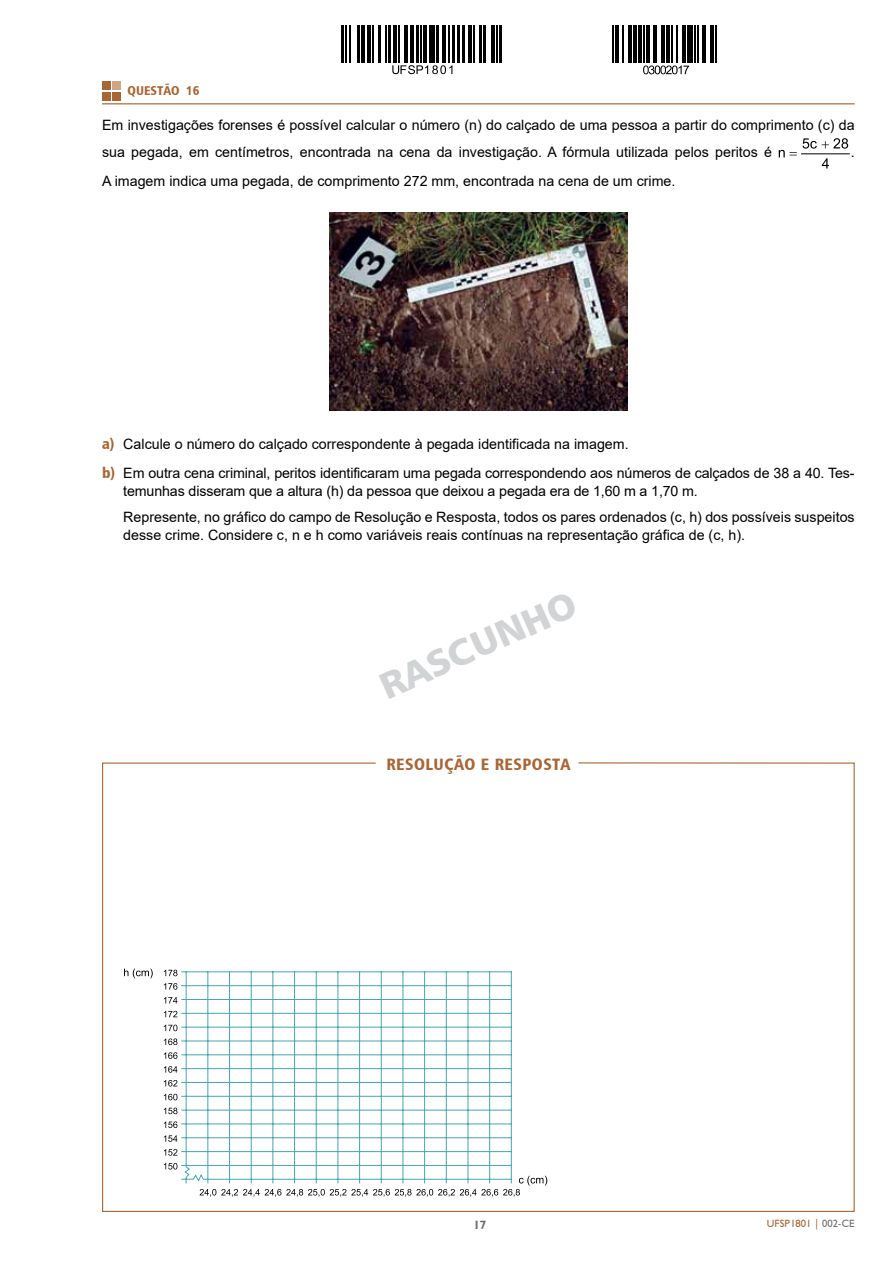
<style>
.page{position:relative;width:893px;height:1263px;background:#fff}
.page>*{position:absolute;margin:0;border:0;box-sizing:border-box;transform-origin:0 0}
.t1{font:37.5px "Humanist 777 BT Black B";color:#d1d3d4}
.t2{font:16.5px "Humanist 777 BT Black Condensed B";letter-spacing:.03em;color:#a76635}
.t3{font:14.25px/27.6px "Arial";color:#000}
.t4{font:12.75px "Humanist 777 BT Black Condensed B";color:#a76635}
.t5{font:700 12px "Humanist 521 BT";color:#6d6e71}
.t6{font:10.5px "Humanist 521 BT";color:#a76635}
.s1{font-family:"Humanist 777 BT Black Condensed B";font-size:15px;color:#a76635}
.s2{color:#6d6e71}
</style>
<div class="page">
<svg style="left:102px;top:762px;width:753px;height:450px"></svg>
<hr style="left:341px;top:25px;width:3px;height:38px;background:#000">
<hr style="left:345px;top:25px;width:1px;height:38px;background:#000">
<hr style="left:350px;top:25px;width:1px;height:38px;background:#000">
<hr style="left:357px;top:25px;width:2px;height:38px;background:#000">
<hr style="left:361px;top:25px;width:4px;height:38px;background:#000">
<hr style="left:367px;top:25px;width:4px;height:38px;background:#000">
<hr style="left:373px;top:25px;width:1px;height:38px;background:#000">
<hr style="left:378px;top:25px;width:3px;height:38px;background:#000">
<hr style="left:386px;top:25px;width:1px;height:38px;background:#000">
<hr style="left:388px;top:25px;width:3px;height:38px;background:#000">
<hr style="left:393px;top:25px;width:4px;height:38px;background:#000">
<hr style="left:399px;top:25px;width:1px;height:38px;background:#000">
<hr style="left:404px;top:25px;width:4px;height:38px;background:#000">
<hr style="left:410px;top:25px;width:4px;height:38px;background:#000">
<hr style="left:416px;top:25px;width:2px;height:38px;background:#000">
<hr style="left:420px;top:25px;width:1px;height:38px;background:#000">
<hr style="left:423px;top:25px;width:4px;height:38px;background:#000">
<div style="left:429px;top:25px;width:5px;height:38px;background:#000"></div>
<hr style="left:436px;top:25px;width:3px;height:38px;background:#000">
<hr style="left:442px;top:25px;width:4px;height:38px;background:#000">
<hr style="left:449px;top:25px;width:1px;height:38px;background:#000">
<hr style="left:452px;top:25px;width:2px;height:38px;background:#000">
<hr style="left:458px;top:25px;width:2px;height:38px;background:#000">
<hr style="left:462px;top:25px;width:2px;height:38px;background:#000">
<hr style="left:468px;top:25px;width:4px;height:38px;background:#000">
<hr style="left:473px;top:25px;width:1px;height:38px;background:#000">
<hr style="left:479px;top:25px;width:3px;height:38px;background:#000">
<hr style="left:483px;top:25px;width:3px;height:38px;background:#000">
<hr style="left:491px;top:25px;width:4px;height:38px;background:#000">
<hr style="left:496px;top:25px;width:1px;height:38px;background:#000">
<hr style="left:499px;top:25px;width:3px;height:38px;background:#000">
<svg style="left:392px;top:65px;width:60px;height:9px"></svg>
<svg style="left:612px;top:25px;width:105px;height:50px"></svg>
<hr style="left:612px;top:26px;width:1px;height:37px;background:#000">
<hr style="left:615px;top:26px;width:1px;height:37px;background:#000">
<hr style="left:618px;top:26px;width:1px;height:37px;background:#000">
<hr style="left:623px;top:26px;width:1px;height:37px;background:#000">
<hr style="left:628px;top:26px;width:3px;height:37px;background:#000">
<hr style="left:633px;top:26px;width:3px;height:37px;background:#000">
<hr style="left:638px;top:26px;width:1px;height:37px;background:#000">
<hr style="left:641px;top:26px;width:1px;height:37px;background:#000">
<hr style="left:644px;top:26px;width:1px;height:37px;background:#000">
<hr style="left:647px;top:26px;width:3px;height:37px;background:#000">
<hr style="left:654px;top:26px;width:3px;height:37px;background:#000">
<hr style="left:661px;top:26px;width:1px;height:37px;background:#000">
<hr style="left:664px;top:26px;width:1px;height:37px;background:#000">
<hr style="left:667px;top:26px;width:3px;height:37px;background:#000">
<hr style="left:672px;top:26px;width:1px;height:37px;background:#000">
<hr style="left:677px;top:26px;width:1px;height:37px;background:#000">
<hr style="left:682px;top:26px;width:3px;height:37px;background:#000">
<hr style="left:687px;top:26px;width:3px;height:37px;background:#000">
<hr style="left:692px;top:26px;width:1px;height:37px;background:#000">
<hr style="left:695px;top:26px;width:1px;height:37px;background:#000">
<hr style="left:698px;top:26px;width:1px;height:37px;background:#000">
<hr style="left:703px;top:26px;width:3px;height:37px;background:#000">
<hr style="left:710px;top:26px;width:3px;height:37px;background:#000">
<hr style="left:715px;top:26px;width:1px;height:37px;background:#000">
<svg style="left:643px;top:65px;width:46px;height:9px"></svg>
<hr style="left:102px;top:103px;width:753px;height:1px;background:#a76635">
<hr style="left:801px;top:153px;width:49px;height:1px;background:#000">
<svg style="left:779px;top:138px;width:69px;height:31px"></svg>
<img style="left:329px;top:212px;width:298px;height:198px">
<svg style="left:180px;top:970px;width:333px;height:214px"></svg>
<svg style="left:164px;top:970px;width:13px;height:6px"></svg>
<svg style="left:164px;top:983px;width:13px;height:7px"></svg>
<svg style="left:164px;top:997px;width:13px;height:6px"></svg>
<svg style="left:164px;top:1011px;width:13px;height:6px"></svg>
<svg style="left:164px;top:1025px;width:13px;height:6px"></svg>
<svg style="left:164px;top:1038px;width:13px;height:7px"></svg>
<svg style="left:164px;top:1052px;width:13px;height:7px"></svg>
<svg style="left:164px;top:1066px;width:13px;height:7px"></svg>
<svg style="left:164px;top:1080px;width:13px;height:6px"></svg>
<svg style="left:164px;top:1094px;width:13px;height:6px"></svg>
<svg style="left:164px;top:1107px;width:13px;height:7px"></svg>
<svg style="left:164px;top:1121px;width:13px;height:7px"></svg>
<svg style="left:164px;top:1135px;width:13px;height:7px"></svg>
<svg style="left:164px;top:1149px;width:13px;height:7px"></svg>
<svg style="left:164px;top:1163px;width:13px;height:6px"></svg>
<svg style="left:124px;top:968px;width:29px;height:10px"></svg>
<svg style="left:200px;top:1176px;width:347px;height:21px"></svg>
<div style="left:102px;top:92px;width:9px;height:8px;background:#a76635"></div>
<div style="left:102px;top:81px;width:9px;height:9px;background:#a76635"></div>
<div style="left:112px;top:92px;width:9px;height:8px;background:#a76635"></div>
<div style="left:112px;top:81px;width:9px;height:9px;background:#cea684"></div>
<p class="t4" style="left:128px;top:82px;width:17px">QUESTÃO</p>
<p class="t4" style="left:186px;top:82px;width:15px">16</p>
<p class="t3" style="left:102px;top:111px;width:754px">Em investigações forenses é possível calcular o número (n) do calçado de uma pessoa a partir do comprimento (c) da sua pegada, em centímetros, encontrada na cena da investigação. A fórmula utilizada pelos peritos é</p>
<p class="t3" style="left:851px;top:138px;width:5px">.</p>
<p class="t3" style="left:102px;top:167px;width:575px">A imagem indica uma pegada, de comprimento 272 mm, encontrada na cena de um crime.</p>
<p class="t3" style="left:102px;top:429px;width:754px;line-height:28.7px"><span class="s1">a)</span> Calcule o número do calçado correspondente à pegada identificada na imagem.<br><span class="s1">b)</span> Em outra cena criminal, peritos identificaram uma pegada correspondendo aos números de calçados de 38 a 40. Tes-</p>
<p class="t3" style="left:123px;top:477px;width:733px;line-height:26.5px">temunhas disseram que a altura (h) da pessoa que deixou a pegada era de 1,60 m a 1,70 m.<br>Represente, no gráfico do campo de Resolução e Resposta, todos os pares ordenados (c, h) dos possíveis suspeitos</p>
<p class="t3" style="left:123px;top:521px;width:623px">desse crime. Considere c, n e h como variáveis reais contínuas na representação gráfica de (c, h).</p>
<h1 class="t1" style="left:372px;top:666px;width:213px;rotate:-24deg">RASCUNHO</h1>
<p class="t2" style="left:386px;top:753px;width:185px">RESolução e resposta</p>
<p class="t5" style="left:473px;top:1218px;width:15px">17</p>
<p class="t6" style="left:767px;top:1217px;width:89px">UFSP1801 | <span class="s2">002-CE</span></p>
</div>
